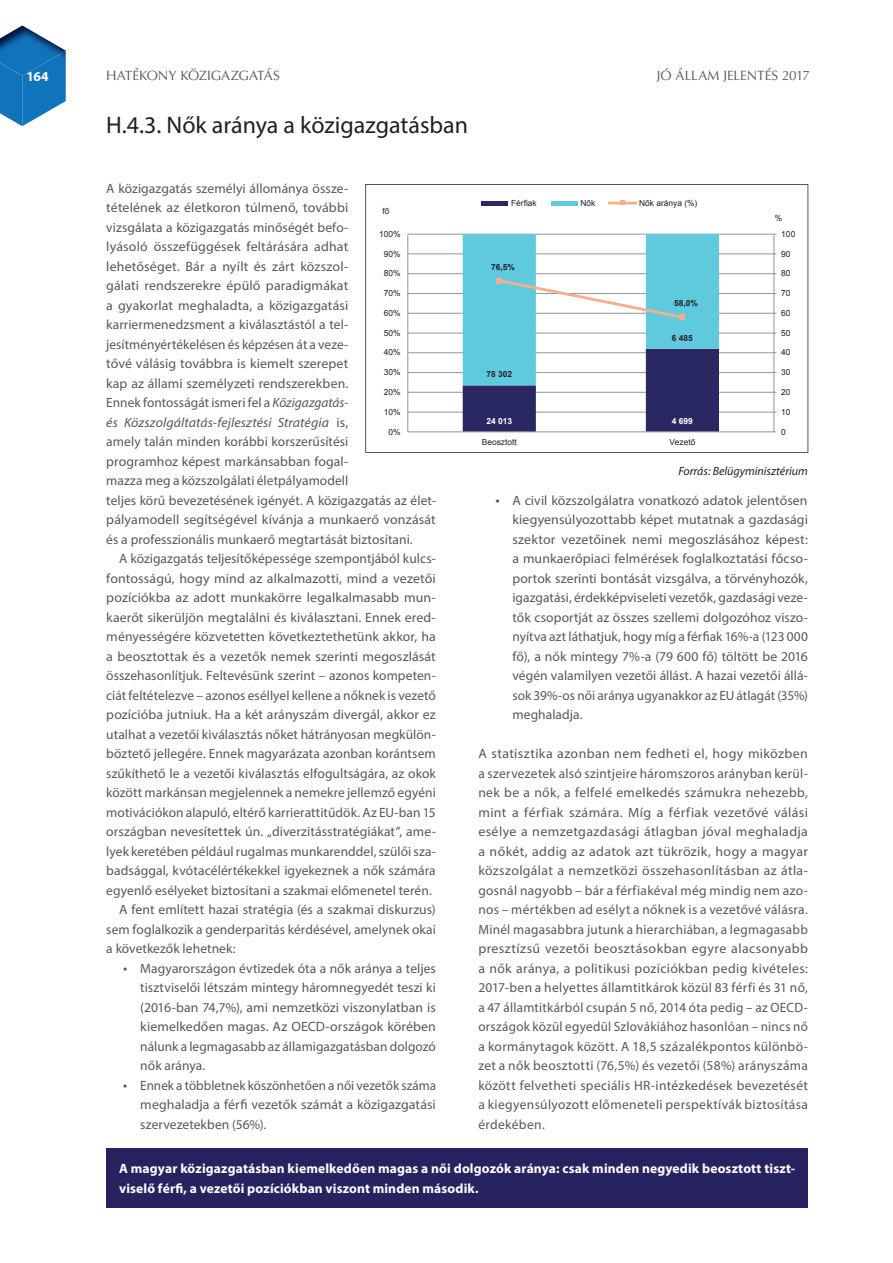
<style>
.page{position:relative;width:893px;height:1263px;background:#fff}
.page>*{position:absolute;margin:0;border:0;box-sizing:border-box;transform-origin:0 0}
.t1{font:24px "Myriad Pro";color:#231f20}
.t2{font:13.5px/19.5px "Myriad Pro";letter-spacing:.005em;color:#57585a;text-align:justify}
.t3{font:700 13.5px/19.5px "Myriad Pro";letter-spacing:.01em;color:#fff}
.t4{font:13.5px "Optima HU";letter-spacing:-.005em;color:#57585a}
.t5{font:italic 12px "Myriad Pro";color:#231f20}
.t6{font:8.4px "Arial";letter-spacing:.005em;color:#231f20}
.t7{font:700 8.4px "Arial";letter-spacing:.005em;color:#231f20}
.t8{font:700 8.4px "Arial";letter-spacing:.005em;color:#fff}
.s1{font-style:italic}
.s2{font-size:15px}
</style>
<div class="page">
<img style="left:0;top:76px;width:22px;height:49px">
<img style="left:22px;top:51px;width:44px;height:75px">
<img style="left:22px;top:76px;width:43px;height:49px">
<img style="left:0;top:26px;width:65px;height:50px">
<svg style="left:365px;top:184px;width:443px;height:269px"></svg>
<div style="left:106px;top:1148px;width:702px;height:60px;background:#272360"></div>
<p class="t3" style="left:26px;top:66px;width:24px">164</p>
<p class="t4" style="left:106px;top:68px;width:175px">HATÉKONY KÖZIGAZGATÁS</p>
<p class="t4" style="left:657px;top:68px;width:155px">JÓ ÁLLAM JELENTÉS 2017</p>
<h1 class="t1" style="left:106px;top:110px;width:363px">H.4.3. Nők aránya a közigazgatásban</h1>
<p class="t2" style="left:106px;top:178px;width:331px;text-align:left">A közigazgatás személyi állománya össze-<br>tételének az életkoron túlmenő, további<br>vizsgálata a közigazgatás minőségét befo-<br>lyásoló összefüggések feltárására adhat<br>lehetőséget. Bár a nyílt és zárt közszol-<br>gálati rendszerekre épülő paradigmákat<br>a gyakorlat meghaladta, a közigazgatási karriermenedzsment a kiválasztástól a tel&shy;jesítményértékelésen és képzésen át a veze-<br>tővé válásig továbbra is kiemelt szerepet<br>kap az állami személyzeti rendszerekben.<br>Ennek fontosságát ismeri fel a <span class="s1">Közigazgatás-<br>és Közszolgáltatás-fejlesztési Stratégia</span> is,<br>amely talán minden korábbi korszerűsítési<br>programhoz képest markánsabban fogal-<br>mazza meg a közszolgálati életpályamodell<br>teljes körű bevezetésének igényét. A közigazgatás az élet&shy;pályamodell segítségével kívánja a munkaerő vonzását és a professzionális munkaerő megtartását biztosítani.</p>
<p class="t2" style="left:119px;top:549px;width:318px">A közigazgatás teljesítőképessége szempontjából kulcs-</p>
<p class="t2" style="left:106px;top:568px;width:331px">fontosságú, hogy mind az alkalmazotti, mind a vezetői</p>
<p class="t2" style="left:106px;top:588px;width:331px">pozíciókba az adott munkakörre legalkalmasabb mun-</p>
<p class="t2" style="left:106px;top:607px;width:331px">kaerőt sikerüljön megtalálni és kiválasztani. Ennek ered-</p>
<p class="t2" style="left:106px;top:627px;width:331px">ményességére közvetetten következtethetünk akkor, ha</p>
<p class="t2" style="left:106px;top:646px;width:331px">a beosztottak és a vezetők nemek szerinti megoszlását</p>
<p class="t2" style="left:106px;top:666px;width:331px">összehasonlítjuk. Feltevésünk szerint – azonos kompeten-</p>
<p class="t2" style="left:106px;top:685px;width:331px">ciát feltételezve – azonos eséllyel kellene a nőknek is vezető</p>
<p class="t2" style="left:106px;top:705px;width:331px">pozícióba jutniuk. Ha a két arányszám divergál, akkor ez</p>
<p class="t2" style="left:106px;top:724px;width:331px">utalhat a vezetői kiválasztás nőket hátrányosan megkülön-</p>
<p class="t2" style="left:106px;top:744px;width:331px">böztető jellegére. Ennek magyarázata azonban korántsem</p>
<p class="t2" style="left:106px;top:763px;width:331px">szűkíthető le a vezetői kiválasztás elfogultságára, az okok</p>
<p class="t2" style="left:106px;top:783px;width:331px">között markánsan megjelennek a nemekre jellemző egyéni</p>
<p class="t2" style="left:106px;top:802px;width:331px">motivációkon alapuló, eltérő karrierattitűdök. Az EU-ban 15</p>
<p class="t2" style="left:106px;top:822px;width:331px">országban nevesítettek ún. „diverzitásstratégiákat”, ame-</p>
<p class="t2" style="left:106px;top:841px;width:331px">lyek keretében például rugalmas munkarenddel, szülői sza-</p>
<p class="t2" style="left:106px;top:861px;width:331px">badsággal, kvótacélértékekkel igyekeznek a nők számára</p>
<p class="t2" style="left:106px;top:880px;width:327px">egyenlő esélyeket biztosítani a szakmai előmenetel terén.</p>
<p class="t2" style="left:119px;top:900px;width:318px">A fent említett hazai stratégia (és a szakmai diskurzus)</p>
<p class="t2" style="left:106px;top:919px;width:331px">sem foglalkozik a genderparitás kérdésével, amelynek okai</p>
<p class="t2" style="left:106px;top:939px;width:131px">a következők lehetnek:</p>
<p class="t2" style="left:140px;top:958px;width:297px;text-indent:-17px"><span class="s2">•</span> Magyarországon évtizedek óta a nők aránya a teljes tisztviselői létszám mintegy háromnegyedét teszi ki (2016-ban 74,7%), ami nemzetközi viszonylatban is kiemelkedően magas. Az OECD-országok körében nálunk a legmagasabb az államigazgatásban dolgozó nők aránya.</p>
<p class="t2" style="left:140px;top:1075px;width:297px;text-indent:-17px"><span class="s2">•</span> Ennek a többletnek köszönhetően a női vezetők száma meghaladja a férfi vezetők számát a közigazgatási szervezetekben (56%).</p>
<p class="t6" style="left:382px;top:206px;width:9px">fő</p>
<p class="t6" style="left:379px;top:228px;width:23px">100%</p>
<p class="t6" style="left:384px;top:248px;width:18px">90%</p>
<p class="t6" style="left:384px;top:268px;width:18px">80%</p>
<p class="t6" style="left:384px;top:288px;width:18px">70%</p>
<p class="t6" style="left:384px;top:307px;width:18px">60%</p>
<p class="t6" style="left:384px;top:327px;width:18px">50%</p>
<p class="t6" style="left:384px;top:347px;width:18px">40%</p>
<p class="t6" style="left:384px;top:367px;width:18px">30%</p>
<p class="t6" style="left:384px;top:387px;width:18px">20%</p>
<p class="t6" style="left:384px;top:406px;width:18px">10%</p>
<p class="t6" style="left:388px;top:426px;width:14px">0%</p>
<p class="t6" style="left:511px;top:197px;width:27px">Férfiak</p>
<p class="t6" style="left:580px;top:197px;width:16px">Nők</p>
<p class="t6" style="left:639px;top:197px;width:60px">Nők aránya (%)</p>
<p class="t7" style="left:491px;top:261px;width:25px">76,5%</p>
<p class="t7" style="left:486px;top:369px;width:27px">78 302</p>
<p class="t7" style="left:674px;top:298px;width:25px">58,0%</p>
<p class="t7" style="left:672px;top:332px;width:23px">6 485</p>
<p class="t8" style="left:486px;top:415px;width:27px">24 013</p>
<p class="t8" style="left:672px;top:415px;width:23px">4 699</p>
<p class="t6" style="left:482px;top:436px;width:36px">Beosztott</p>
<p class="t6" style="left:669px;top:436px;width:28px">Vezető</p>
<p class="t6" style="left:775px;top:212px;width:9px">%</p>
<p class="t6" style="left:781px;top:228px;width:16px">100</p>
<p class="t6" style="left:781px;top:248px;width:11px">90</p>
<p class="t6" style="left:781px;top:268px;width:11px">80</p>
<p class="t6" style="left:781px;top:288px;width:11px">70</p>
<p class="t6" style="left:781px;top:307px;width:11px">60</p>
<p class="t6" style="left:781px;top:327px;width:11px">50</p>
<p class="t6" style="left:781px;top:347px;width:11px">40</p>
<p class="t6" style="left:781px;top:367px;width:11px">30</p>
<p class="t6" style="left:781px;top:387px;width:11px">20</p>
<p class="t6" style="left:781px;top:406px;width:11px">10</p>
<p class="t6" style="left:781px;top:426px;width:6px">0</p>
<p class="t5" style="left:678px;top:464px;width:131px">Forrás: Belügyminisztérium</p>
<p class="t2" style="left:512px;top:490px;width:297px;text-indent:-17px"><span class="s2">•</span> A civil közszolgálatra vonatkozó adatok jelentősen kiegyensúlyozottabb képet mutatnak a gazdasági szektor vezetőinek nemi megoszlásához képest: a munkaerőpiaci felmérések foglalkoztatási főcso&shy;portok szerinti bontását vizsgálva, a törvényhozók, igazgatási, érdekképviseleti vezetők, gazdasági veze&shy;tők csoportját az összes szellemi dolgozóhoz viszo&shy;nyítva azt láthatjuk, hogy míg a férfiak 16%-a (123 000 fő), a nők mintegy 7%-a (79 600 fő) töltött be 2016 végén valamilyen vezetői állást. A hazai vezetői állá&shy;sok 39%-os női aránya ugyanakkor az EU átlagát (35%) meghaladja.</p>
<p class="t2" style="left:478px;top:744px;width:331px">A statisztika azonban nem fedheti el, hogy miközben a szervezetek alsó szintjeire háromszoros arányban kerül&shy;nek be a nők, a felfelé emelkedés számukra nehezebb, mint a férfiak számára. Míg a férfiak vezetővé válási esélye a nemzetgazdasági átlagban jóval meghaladja a nőkét, addig az adatok azt tükrözik, hogy a magyar közszolgálat a nemzetközi összehasonlításban az átla&shy;gosnál nagyobb – bár a férfiakéval még mindig nem azo&shy;nos – mértékben ad esélyt a nőknek is a vezetővé válásra.<br>Minél magasabbra jutunk a hierarchiában, a legmagasabb presztízsű vezetői beosztásokban egyre alacsonyabb a nők aránya, a politikusi pozíciókban pedig kivételes:<br>2017-ben a helyettes államtitkárok közül 83 férfi és 31 nő, a 47 államtitkárból csupán 5 nő, 2014 óta pedig – az OECD&shy;országok közül egyedül Szlovákiához hasonlóan – nincs nő a kormánytagok között. A 18,5 százalékpontos különbö&shy;zet a nők beosztotti (76,5%) és vezetői (58%) arányszáma között felvetheti speciális HR-intézkedések bevezetését a kiegyensúlyozott előmeneteli perspektívák biztosítása érdekében.</p>
<p class="t3" style="left:119px;top:1159px;width:678px">A magyar közigazgatásban kiemelkedően magas a női dolgozók aránya: csak minden negyedik beosztott tiszt&shy;viselő férfi, a vezetői pozíciókban viszont minden második.</p>
</div>
